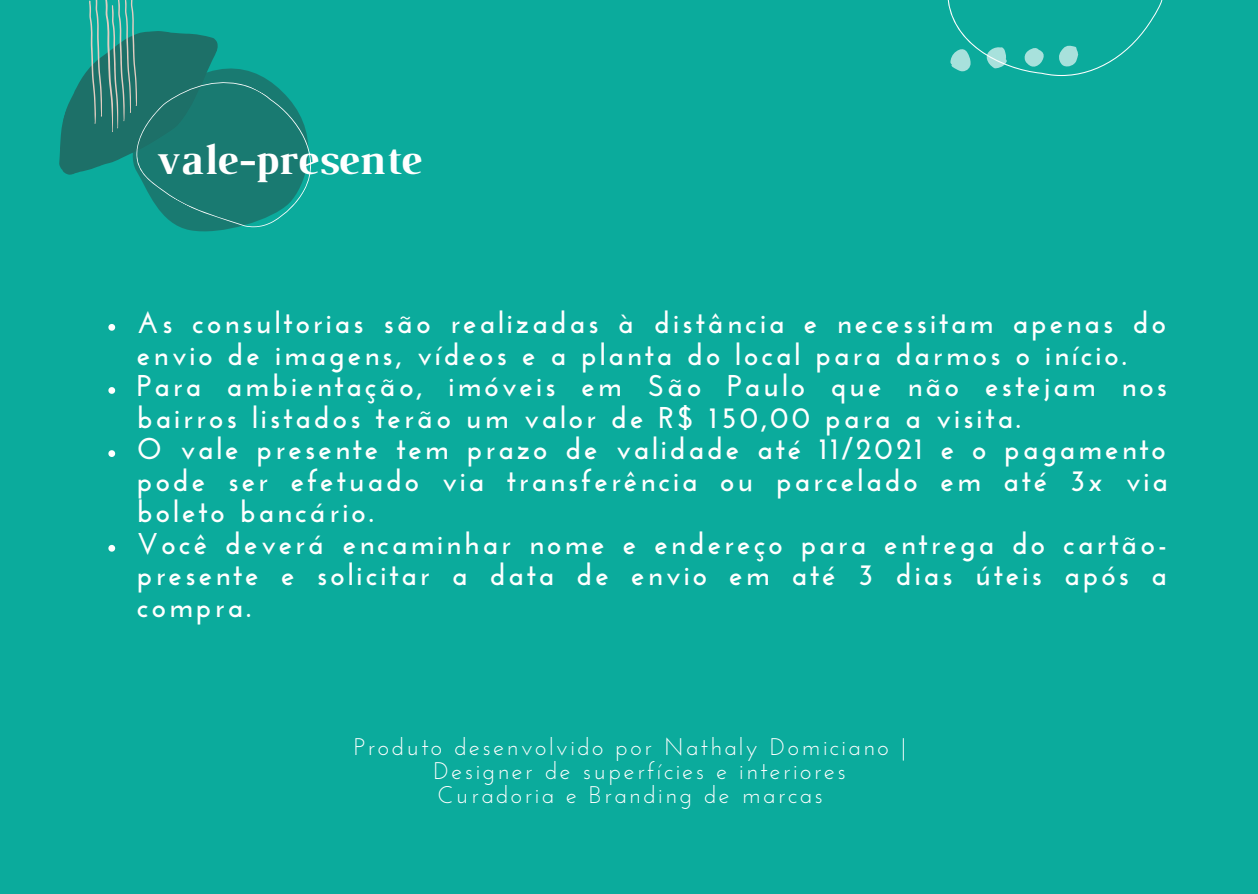
<style>
.page{position:relative;width:1258px;height:894px;background:#fff}
.page>*{position:absolute;margin:0;border:0;box-sizing:border-box;transform-origin:0 0}
.t1{font:700 43.5px "Luthier";color:#fff}
.t2{font:700 30px/31.5px "Josefin Sans";letter-spacing:.1em;color:#fff}
.t3{font:24px "Josefin Sans";letter-spacing:.1em;color:#fff}
</style>
<div class="page">
<div style="left:0;top:0;width:1258px;height:893px;background:#0bab9c"></div>
<svg style="left:59px;top:0;width:252px;height:232px"></svg>
<svg style="left:947px;top:0;width:216px;height:76px"></svg>
<svg style="left:108px;top:324px;width:7px;height:6px"></svg>
<svg style="left:108px;top:387px;width:7px;height:7px"></svg>
<svg style="left:108px;top:450px;width:7px;height:7px"></svg>
<svg style="left:108px;top:544px;width:7px;height:7px"></svg>
<p class="t1" style="left:155px;top:143px;width:266px">vale-presente</p>
<p class="t2" style="left:137px;top:309px;width:1030px">As consultorias são realizadas à distância e necessitam apenas do envio de imagens, vídeos e a planta do local para darmos o início.</p>
<p class="t2" style="left:137px;top:373px;width:1032px">Para ambientação, imóveis em São Paulo que não estejam nos bairros listados terão um valor de R$ 150,00 para a visita.</p>
<p class="t2" style="left:137px;top:436px;width:1032px;text-align:justify">O vale presente tem prazo de validade até 11/2021 e o pagamento pode ser efetuado via transferência ou parcelado em até 3x via boleto bancário.</p>
<p class="t2" style="left:137px;top:530px;width:1032px;text-align:justify">Você deverá encaminhar nome e endereço para entrega do cartão&shy;presente e solicitar a data de envio em até 3 dias úteis após a compra.</p>
<p class="t3" style="left:354px;top:736px;width:554px">Produto desenvolvido por Nathaly Domiciano |</p>
<p class="t3" style="left:433px;top:760px;width:414px">Designer de superfícies e interiores</p>
<p class="t3" style="left:437px;top:784px;width:387px">Curadoria e Branding de marcas</p>
</div>
